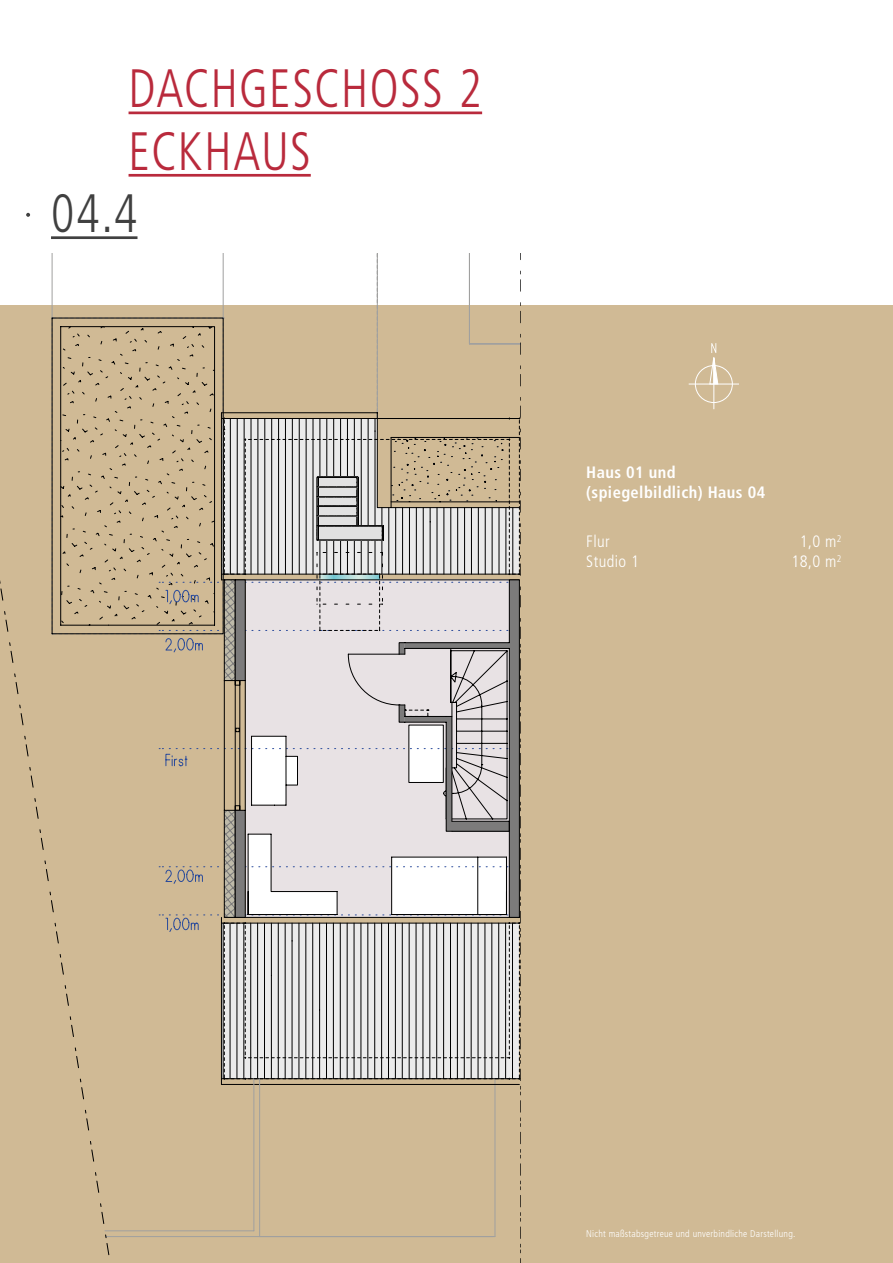
<style>
.page{position:relative;width:893px;height:1263px;background:#fff}
.page>*{position:absolute;margin:0;border:0;box-sizing:border-box;transform-origin:0 0}
.t1{font:300 condensed 54px/62.4px "Frutiger";letter-spacing:.025em;color:#b92a3c;scale:.9 1}
.t2{font:300 condensed 54px "Frutiger";color:#404040;scale:.9 1}
.t3{font:700 condensed 16.5px/19.8px "Frutiger";letter-spacing:.025em;color:#fff}
.t4{font:300 condensed 16.5px "Frutiger";letter-spacing:.025em;color:#fff}
.t5{font:300 condensed 9.75px "Frutiger";letter-spacing:.025em;color:#fff}
</style>
<div class="page">
<div style="left:0;top:305px;width:893px;height:958px;background:#d0ba95"></div>
<svg style="left:26px;top:213px;width:4px;height:4px"></svg>
<hr style="left:782px;top:1079px;width:1px;height:157px;background:#a0a09f">
<hr style="left:833px;top:1079px;width:1px;height:157px;background:#a0a09f">
<hr style="left:664px;top:253px;width:1px;height:165px;background:#a0a09f">
<hr style="left:892px;top:253px;width:1px;height:165px;background:#a0a09f">
<hr style="left:892px;top:1079px;width:1px;height:157px;background:#a0a09f">
<hr style="left:892px;top:680px;width:1px;height:130px;background:#000">
<svg style="left:892px;top:704px;width:1px;height:13px"></svg>
<svg style="left:0;top:253px;width:520px;height:1003px"></svg>
<hr style="left:129px;top:112px;width:353px;height:2px;background:#b92a3c">
<hr style="left:129px;top:174px;width:182px;height:3px;background:#b92a3c">
<hr style="left:51px;top:236px;width:86px;height:3px;background:#404040">
<div style="left:695px;top:365px;width:38px;height:38px;border:1px solid #fff;border-radius:50%"></div>
<hr style="left:689px;top:384px;width:50px;height:1px;background:#fff">
<svg style="left:709px;top:343px;width:10px;height:66px"></svg>
<h1 class="t1" style="left:129px;top:58px;width:394px">DACHGESCHOSS 2<br>ECKHAUS</h1>
<h1 class="t2" style="left:51px;top:183px;width:98px">04.4</h1>
<h2 class="t3" style="left:586px;top:463px;width:181px">Haus 01 und (spiegelbildlich) Haus 04</h2>
<h2 class="t4" style="left:586px;top:532px;width:25px">Flur</h2>
<h2 class="t4" style="left:800px;top:532px;width:43px">1,0 m<sup>2</sup></h2>
<h2 class="t4" style="left:586px;top:552px;width:54px">Studio 1</h2>
<h2 class="t4" style="left:791px;top:552px;width:52px">18,0 m<sup>2</sup></h2>
<p class="t5" style="left:586px;top:1228px;width:211px">Nicht maßstabsgetreue und unverbindliche Darstellung.</p>
</div>
